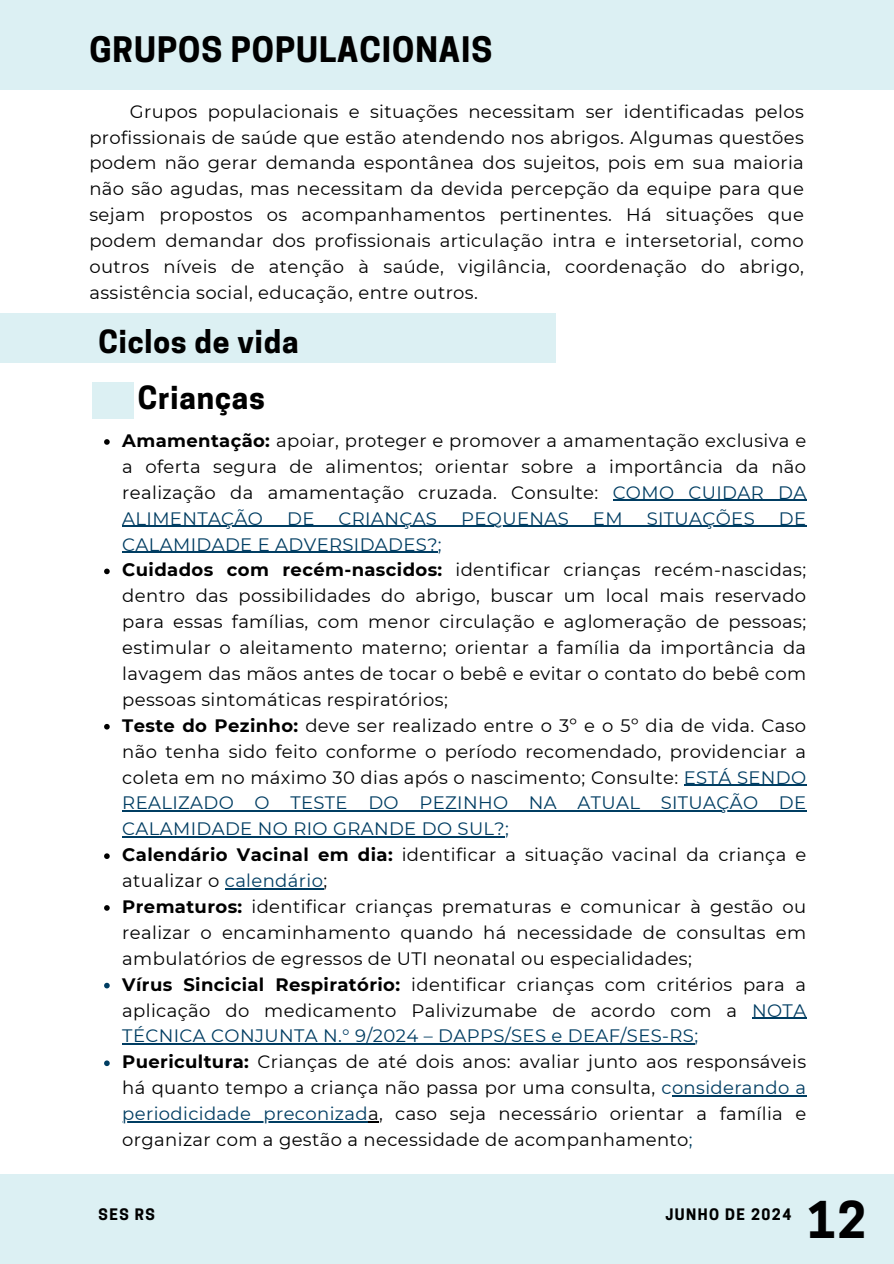
<style>
.page{position:relative;width:894px;height:1264px;background:#fff}
.page>*{position:absolute;margin:0;border:0;box-sizing:border-box;transform-origin:0 0}
.t1{font:700 47.55px "Cooper Hewitt";color:#000}
.t2{font:700 33px "Cooper Hewitt";letter-spacing:.03em;color:#000}
.t3{font:700 30px "Cooper Hewitt";letter-spacing:.03em;color:#000}
.t4{font:18px/25.8px "Montserrat";letter-spacing:.02em;color:#000}
.t5{font:18px/26px "Montserrat";letter-spacing:.02em;color:#003d62}
.t6{font:700 14.85px "Cooper Hewitt";letter-spacing:.1em;color:#000}
.s1{font-weight:700}
.s2{color:#003d62}
.s3{font-weight:700;color:#000}
.s4{color:#000}
</style>
<div class="page">
<div style="left:0;top:0;width:893px;height:90px;background:#dcf0f3"></div>
<div style="left:0;top:1174px;width:893px;height:89px;background:#dcf0f3"></div>
<div style="left:0;top:313px;width:556px;height:50px;background:#dcf0f3"></div>
<svg style="left:104px;top:439px;width:6px;height:6px"></svg>
<hr style="left:612px;top:500px;width:194px;height:1px;background:#003d62">
<hr style="left:122px;top:526px;width:684px;height:1px;background:#003d62">
<hr style="left:122px;top:551px;width:316px;height:2px;background:#003d62">
<svg style="left:104px;top:568px;width:6px;height:6px"></svg>
<svg style="left:104px;top:724px;width:6px;height:5px"></svg>
<hr style="left:683px;top:784px;width:123px;height:1px;background:#003d62">
<hr style="left:122px;top:810px;width:684px;height:1px;background:#003d62">
<hr style="left:122px;top:836px;width:383px;height:1px;background:#003d62">
<svg style="left:104px;top:853px;width:6px;height:6px"></svg>
<hr style="left:225px;top:888px;width:98px;height:1px;background:#003d62">
<svg style="left:104px;top:905px;width:6px;height:5px"></svg>
<svg style="left:104px;top:982px;width:6px;height:6px"></svg>
<hr style="left:752px;top:1017px;width:54px;height:1px;background:#003d62">
<hr style="left:122px;top:1043px;width:572px;height:1px;background:#003d62">
<svg style="left:104px;top:1060px;width:6px;height:6px"></svg>
<hr style="left:671px;top:1095px;width:135px;height:1px;background:#003d62">
<hr style="left:122px;top:1121px;width:246px;height:1px;background:#003d62">
<div style="left:92px;top:382px;width:42px;height:37px;background:#dcf0f3"></div>
<h3 class="t2" style="left:89px;top:37px;width:404px">GRUPOS POPULACIONAIS</h3>
<h2 class="t4" style="left:89px;top:98px;width:715px;text-align:justify;text-indent:41px">Grupos populacionais e situações necessitam ser identificadas pelos profissionais de saúde que estão atendendo nos abrigos. Algumas questões podem não gerar demanda espontânea dos sujeitos, pois em sua maioria não são agudas, mas necessitam da devida percepção da equipe para que sejam propostos os acompanhamentos pertinentes. Há situações que podem demandar dos profissionais articulação intra e intersetorial, como outros níveis de atenção à saúde, vigilância, coordenação do abrigo, assistência social, educação, entre outros.</h2>
<p class="t3" style="left:98px;top:330px;width:201px">Ciclos de vida</p>
<p class="t3" style="left:138px;top:386px;width:129px">Crianças</p>
<p class="t4" style="left:122px;top:427px;width:685px;text-align:justify"><span class="s1">Amamentação:</span> apoiar, proteger e promover a amamentação exclusiva e a oferta segura de alimentos; orientar sobre a importância da não realização da amamentação cruzada. Consulte: <span class="s2">COMO CUIDAR DA</span></p>
<p class="t5" style="left:122px;top:505px;width:142px">ALIMENTAÇÃO</p>
<p class="t5" style="left:287px;top:505px;width:29px">DE</p>
<p class="t5" style="left:338px;top:505px;width:100px">CRIANÇAS</p>
<p class="t5" style="left:461px;top:505px;width:109px">PEQUENAS</p>
<p class="t5" style="left:592px;top:505px;width:31px">EM</p>
<p class="t5" style="left:646px;top:505px;width:110px">SITUAÇÕES</p>
<p class="t5" style="left:778px;top:505px;width:29px">DE</p>
<p class="t4" style="left:122px;top:531px;width:685px"><span class="s2">CALAMIDADE E ADVERSIDADES?;<br></span><span class="s1">Cuidados com recém-nascidos:</span> identificar crianças recém-nascidas; dentro das possibilidades do abrigo, buscar um local mais reservado para essas famílias, com menor circulação e aglomeração de pessoas; estimular o aleitamento materno; orientar a família da importância da</p>
<p class="t4" style="left:122px;top:660px;width:685px">lavagem das mãos antes de tocar o bebê e evitar o contato do bebê com pessoas sintomáticas respiratórios;<br><span class="s1">Teste do Pezinho:</span> deve ser realizado entre o 3º e o 5º dia de vida. Caso não tenha sido feito conforme o período recomendado, providenciar a coleta em no máximo 30 dias após o nascimento; Consulte: <span class="s2">ESTÁ SENDO</span></p>
<p class="t5" style="left:122px;top:790px;width:685px">REALIZADO O TESTE DO PEZINHO NA ATUAL SITUAÇÃO DE CALAMIDADE NO RIO GRANDE DO SUL?;<br><span class="s3">Calendário Vacinal em dia:</span> <span class="s4">identificar a situação vacinal da criança e atualizar o</span> calendário<span class="s4">;<br></span><span class="s3">Prematuros:</span></p>
<p class="t4" style="left:122px;top:893px;width:685px;text-indent:129px">identificar crianças prematuras e comunicar à gestão ou realizar o encaminhamento quando há necessidade de consultas em ambulatórios de egressos de UTI neonatal ou especialidades;<br><span class="s1">Vírus Sincicial Respiratório:</span></p>
<p class="t4" style="left:122px;top:971px;width:685px;text-indent:289px">identificar crianças com critérios para a aplicação do medicamento Palivizumabe de acordo com a <span class="s2">NOTA TÉCNICA CONJUNTA N.° 9/2024 – DAPPS/SES e DEAF/SES-RS; </span><span class="s1">Puericultura:</span></p>
<p class="t4" style="left:122px;top:1048px;width:685px;text-align:right">Crianças de até dois anos: avaliar junto aos responsáveis<br>há quanto tempo a criança não passa por uma consulta, <span class="s2">considerando a</span></p>
<p class="t4" style="left:122px;top:1100px;width:685px"><span class="s2">periodicidade preconizad</span>a, caso seja necessário orientar a família e organizar com a gestão a necessidade de acompanhamento<span class="s2">;</span></p>
<p class="t6" style="left:98px;top:1208px;width:58px">SES RS</p>
<h1 class="t6" style="left:665px;top:1208px;width:127px">JUNHO DE 2024</h1>
<h2 class="t1" style="left:807px;top:1201px;width:60px">12</h2>
</div>
